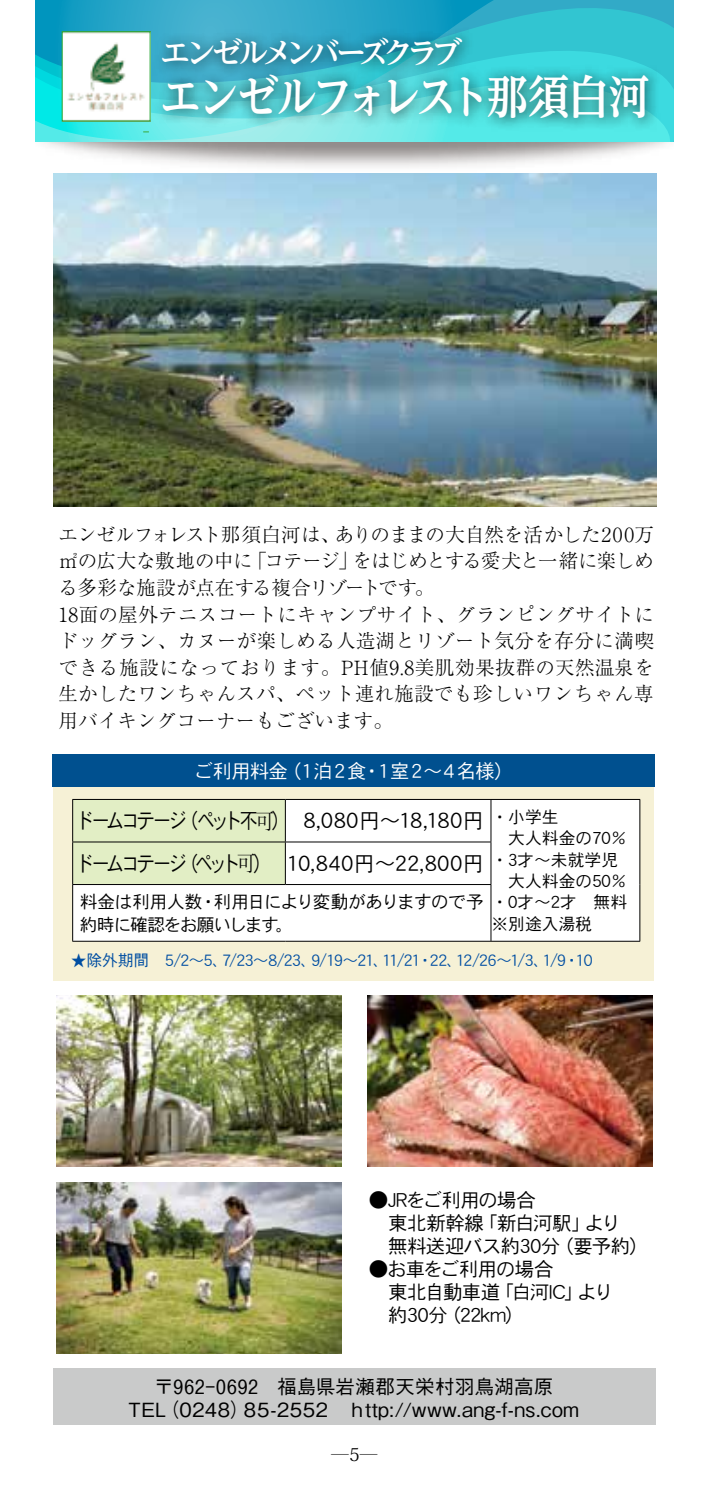
<style>
.page{position:relative;width:709px;height:1489px;background:#fff}
.page>*{position:absolute;margin:0;border:0;box-sizing:border-box;transform-origin:0 0}
.t1{font:700 46px "UD Reimin Pro";letter-spacing:-.07em;color:#fff;scale:.89 1}
.t2{font:700 30px "UD Reimin Pro";letter-spacing:-.19em;color:#fff}
.t3{font:21.25px "DFHS Gothic W3 WINP RKSJ H";letter-spacing:-.1em;color:#000;scale:.85 1}
.t4{font:21.25px "DFHS Gothic W3 WINP RKSJ H";letter-spacing:-.055em;color:#000;scale:.85 1}
.t5{font:300 19.5px/26.5px "Ryumin Pro";letter-spacing:.015em;color:#000}
.t6{font:19.5px "DFHS Gothic W3 WINP RKSJ H";letter-spacing:-.035em;color:#000}
.t7{font:500 19.5px/23px "Gothic BBB Pr 6";letter-spacing:.02em;color:#000;text-align:center}
.t8{font:19.5px "DFHS Gothic W3 WINP RKSJ H";letter-spacing:-.12em;color:#fff}
.t9{font:19.5px "DFHS Gothic W3 WINP RKSJ H";color:#000}
.t10{font:17.75px "DFHS Gothic W3 WINP RKSJ H";letter-spacing:-.04em;color:#000}
.t11{font:17.75px "DFHS Gothic W3 WINP RKSJ H";letter-spacing:-.065em;color:#000}
.t12{font:17.75px "Koz Min Pro";color:#000}
.t13{font:16.75px/21.2px "DFHS Gothic W3 WINP RKSJ H";color:#000}
.t14{font:16px "DFHS Gothic W3 WINP RKSJ H";letter-spacing:-.03em;color:#004ea2}
.s1{font-family:"Koz Min Pro"}
.s2{font-size:16.75px}
</style>
<div class="page">
<img style="left:35px;top:141px;width:638px;height:69px">
<svg style="left:35px;top:0;width:638px;height:39px;background:#2aaac8"></svg>
<svg style="left:35px;top:45px;width:635px;height:96px;background:#4be3e3"></svg>
<div style="left:53px;top:1367px;width:603px;height:57px;background:#c9caca"></div>
<div style="left:54px;top:761px;width:600px;height:219px;background:#f6f1d6"></div>
<div style="left:52px;top:754px;width:603px;height:33px;background:#00508f"></div>
<img style="left:54px;top:173px;width:602px;height:333px">
<img style="left:57px;top:995px;width:285px;height:171px">
<img style="left:57px;top:1182px;width:285px;height:171px">
<img style="left:367px;top:995px;width:285px;height:171px">
<img style="left:64px;top:33px;width:85px;height:87px">
<div style="left:62px;top:31px;width:89px;height:91px;border:1px solid #2aa738"></div>
<div style="left:152px;top:27px;width:510px;height:105px;background:#000;opacity:.75"></div>
<svg style="left:73px;top:800px;width:566px;height:140px;background:#f7faf0"></svg>
<hr style="left:72px;top:799px;width:213px;height:1px;background:#000">
<hr style="left:72px;top:799px;width:1px;height:42px;background:#000">
<hr style="left:285px;top:799px;width:206px;height:1px;background:#000">
<hr style="left:285px;top:799px;width:1px;height:42px;background:#000">
<hr style="left:491px;top:799px;width:149px;height:1px;background:#000">
<hr style="left:490px;top:799px;width:1px;height:42px;background:#000">
<hr style="left:639px;top:799px;width:1px;height:43px;background:#000">
<hr style="left:285px;top:841px;width:206px;height:1px;background:#000">
<hr style="left:490px;top:842px;width:1px;height:42px;background:#000">
<hr style="left:639px;top:842px;width:1px;height:42px;background:#000">
<hr style="left:285px;top:884px;width:206px;height:1px;background:#000">
<hr style="left:490px;top:884px;width:1px;height:56px;background:#000">
<hr style="left:639px;top:884px;width:1px;height:56px;background:#000">
<hr style="left:491px;top:940px;width:149px;height:1px;background:#000">
<hr style="left:72px;top:841px;width:213px;height:1px;background:#000">
<hr style="left:72px;top:842px;width:1px;height:42px;background:#000">
<hr style="left:285px;top:842px;width:1px;height:42px;background:#000">
<hr style="left:72px;top:884px;width:213px;height:1px;background:#000">
<hr style="left:72px;top:884px;width:1px;height:56px;background:#000">
<hr style="left:72px;top:940px;width:213px;height:1px;background:#000">
<hr style="left:285px;top:940px;width:206px;height:1px;background:#000">
<h2 class="t2" style="left:161px;top:28px;width:303px">エンゼルメンバーズクラブ</h2>
<h1 class="t1" style="left:161px;top:59px;width:551px">エンゼルフォレスト那須白河</h1>
<p class="t5" style="left:58px;top:519px;width:597px">エンゼルフォレスト那須白河は、ありのままの大自然を活かした200万㎡の広大な敷地の中に「コテージ」をはじめとする愛犬と一緒に楽しめる多彩な施設が点在する複合リゾートです。<br>18面の屋外テニスコートにキャンプサイト、グランピングサイトにドッグラン、カヌーが楽しめる人造湖とリゾート気分を存分に満喫できる施設になっております。PH値9.8美肌効果抜群の天然温泉を生かしたワンちゃんスパ、ペット連れ施設でも珍しいワンちゃん専用バイキングコーナーもございます。</p>
<p class="t8" style="left:194px;top:760px;width:322px">ご利用料金（１泊２食・１室２～４名様）</p>
<p class="t3" style="left:76px;top:810px;width:569px">ドームコテージ（ペット不<span class="s1">可</span>） 8,080円～18,180円<sup>・小学生</sup></p>
<p class="t13" style="left:491px;top:827px;width:137px">　大人料金の70％・3才～未就学児　大人料金の50％</p>
<p class="t10" style="left:80px;top:892px;width:549px">料金は利用人数・利用日により変動がありますので予<span class="s2">・0才～2才　無料</span></p>
<p class="t13" style="left:491px;top:912px;width:102px">※別途入湯税</p>
<p class="t4" style="left:76px;top:852px;width:481px">ドームコテージ（ペット<span class="s1">可</span>） 10,840円～22,800円</p>
<p class="t11" style="left:80px;top:915px;width:215px">約時に確認をお願いします。</p>
<p class="t14" style="left:71px;top:951px;width:523px">★除外期間　5/2～5、7/23～8/23、9/19～21、11/21・22、12/26～1/3、1/9・10</p>
<p class="t6" style="left:369px;top:1189px;width:169px">●JRをご利用の場合</p>
<p class="t6" style="left:369px;top:1212px;width:254px">　東北新幹線「新白河駅」より</p>
<p class="t6" style="left:388px;top:1235px;width:262px">無料送迎バス約30分（要予約）</p>
<p class="t6" style="left:369px;top:1258px;width:186px">●お車をご利用の場合</p>
<p class="t6" style="left:369px;top:1281px;width:246px">　東北自動車道「白河IC」より</p>
<p class="t9" style="left:388px;top:1304px;width:138px">約30分（22km）</p>
<p class="t7" style="left:128px;top:1373px;width:452px">〒962-0692　福島県岩瀬郡天栄村羽鳥湖高原<br>TEL（0248）85-2552　ｈttp://www.ang-f-ns.com</p>
<p class="t12" style="left:349px;top:1441px;width:12px">4</p>
</div>
